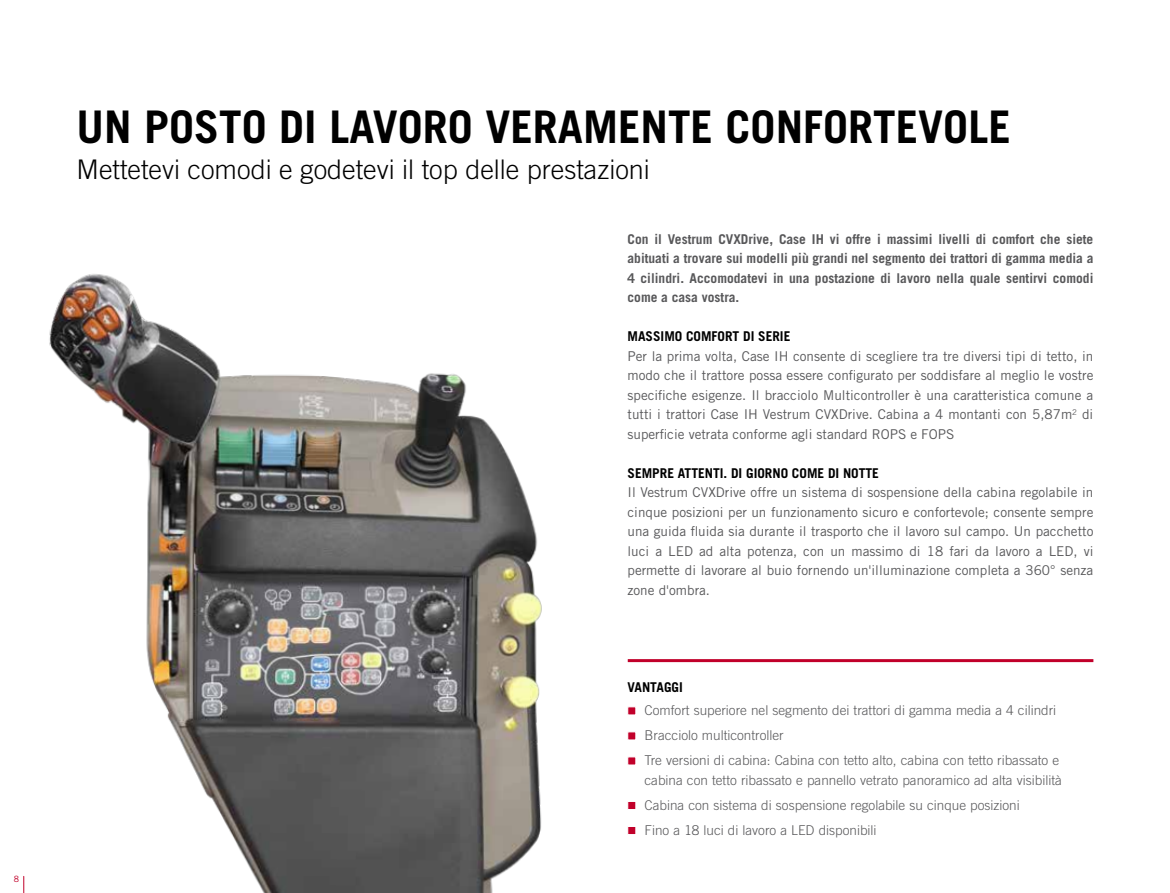
<style>
.page{position:relative;width:1170px;height:893px;background:#fff}
.page>*{position:absolute;margin:0;border:0;box-sizing:border-box;transform-origin:0 0}
.t1{font:700 45px "Trade Gothic LT Pro";color:#000}
.t2{font:300 27px "Trade Gothic LT Pro";color:#000}
.t3{font:13.5px/19.5px "Trade Gothic LT Pro";color:#58585a;text-align:justify}
.t4{font:300 13.5px/25px "Trade Gothic LT Pro";color:#58585a}
.t5{font:700 13.5px/19.5px "Trade Gothic LT Pro";color:#58585a;text-align:justify}
.t6{font:700 13.5px "Trade Gothic LT Pro";color:#000}
.t7{font:8.7px "Trade Gothic LT Pro";color:#c1002a}
</style>
<div class="page">
<img style="left:24px;top:274px;width:518px;height:619px">
<div style="left:627px;top:707px;width:9px;height:8px;background:#c1002a;border:1px solid #fff"></div>
<div style="left:627px;top:732px;width:9px;height:8px;background:#c1002a;border:1px solid #fff"></div>
<div style="left:627px;top:757px;width:9px;height:8px;background:#c1002a;border:1px solid #fff"></div>
<div style="left:627px;top:801px;width:9px;height:9px;background:#c1002a;border:1px solid #fff"></div>
<div style="left:627px;top:826px;width:9px;height:9px;background:#c1002a;border:1px solid #fff"></div>
<svg style="left:23px;top:876px;width:1px;height:17px"></svg>
<p class="t7" style="left:14px;top:874px;width:7px">8</p>
<h1 class="t1" style="left:77px;top:99px;width:935px">UN POSTO DI LAVORO VERAMENTE CONFORTEVOLE</h1>
<h2 class="t2" style="left:77px;top:153px;width:575px">Mettetevi comodi e godetevi il top delle prestazioni</h2>
<p class="t5" style="left:627px;top:229px;width:467px">Con il Vestrum CVXDrive, Case IH vi offre i massimi livelli di comfort che siete abituati a trovare sui modelli più grandi nel segmento dei trattori di gamma media a 4 cilindri. Accomodatevi in una postazione di lavoro nella quale sentirvi comodi come a casa vostra.</p>
<p class="t6" style="left:627px;top:328px;width:164px">MASSIMO COMFORT DI SERIE</p>
<p class="t3" style="left:627px;top:346px;width:467px">Per la prima volta, Case IH consente di scegliere tra tre diversi tipi di tetto, in modo che il trattore possa essere configurato per soddisfare al meglio le vostre specifiche esigenze. Il bracciolo Multicontroller è una caratteristica comune a tutti i trattori Case IH Vestrum CVXDrive. Cabina a 4 montanti con 5,87m<sup>2</sup> di superficie vetrata conforme agli standard ROPS e FOPS</p>
<p class="t6" style="left:627px;top:464px;width:253px">SEMPRE ATTENTI. DI GIORNO COME DI NOTTE</p>
<p class="t3" style="left:627px;top:482px;width:467px">Il Vestrum CVXDrive offre un sistema di sospensione della cabina regolabile in cinque posizioni per un funzionamento sicuro e confortevole; consente sempre una guida fluida sia durante il trasporto che il lavoro sul campo. Un pacchetto luci a LED ad alta potenza, con un massimo di 18 fari da lavoro a LED, vi permette di lavorare al buio fornendo un'illuminazione completa a 360° senza zone d'ombra.</p>
<p class="t6" style="left:627px;top:678px;width:57px">VANTAGGI</p>
<p class="t4" style="left:644px;top:698px;width:416px">Comfort superiore nel segmento dei trattori di gamma media a 4 cilindri<br>Bracciolo multicontroller<br>Tre versioni di cabina: Cabina con tetto alto, cabina con tetto ribassato e</p>
<p class="t4" style="left:644px;top:767px;width:419px">cabina con tetto ribassato e pannello vetrato panoramico ad alta visibilità<br>Cabina con sistema di sospensione regolabile su cinque posizioni<br>Fino a 18 luci di lavoro a LED disponibili</p>
</div>
